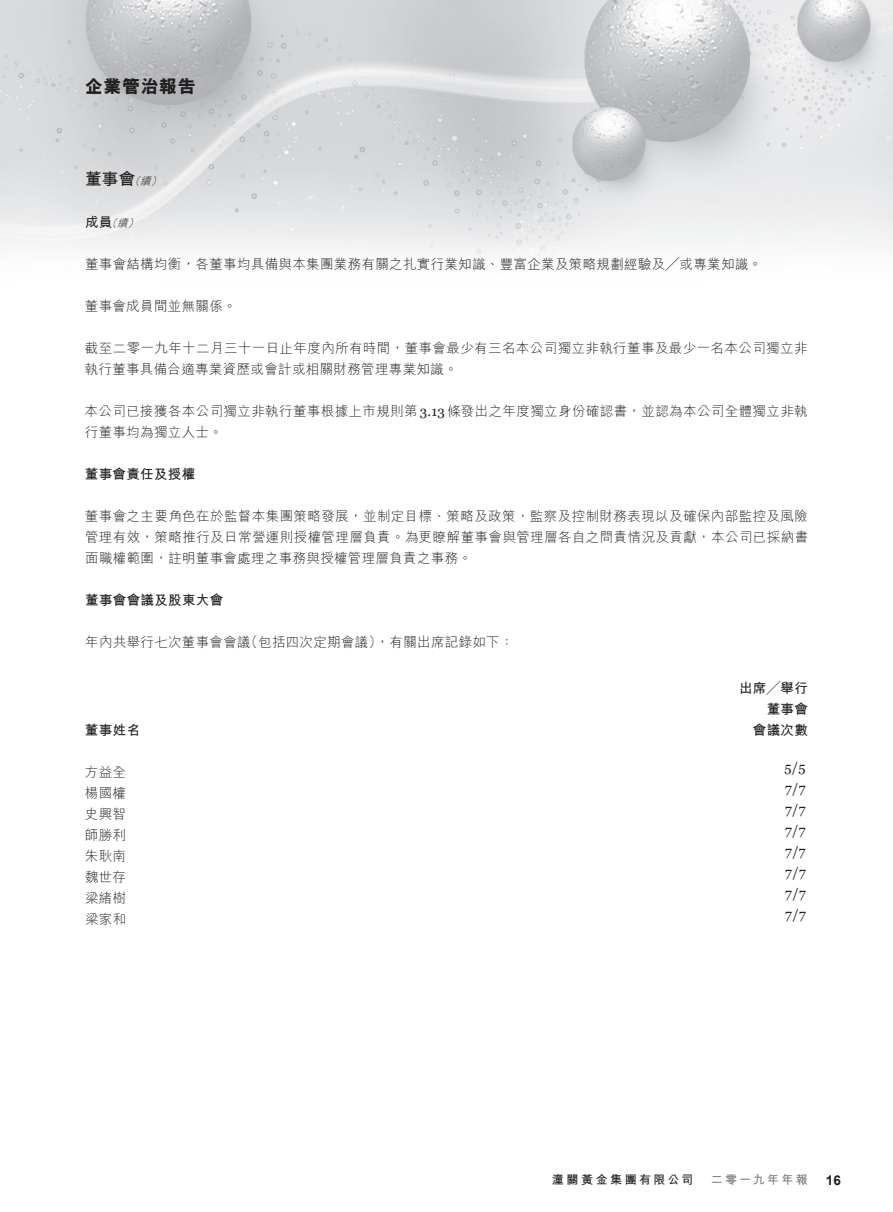
<style>
.page{position:relative;width:893px;height:1212px;background:#fff}
.page>*{position:absolute;margin:0;border:0;box-sizing:border-box;transform-origin:0 0}
.t1{font:800 18px "M Hei HK";letter-spacing:.03em;color:#231f20}
.t2{font:700 16.5px "M Hei HK";color:#231f20}
.t3{font:300 13.5px/21px "M Hei HK";letter-spacing:.025em;color:#231f20}
.t4{font:700 13.5px/21px "M Hei HK";letter-spacing:.025em;color:#231f20;text-align:right}
.t5{font:13.5px "Georgia";color:#231f20}
.t6{font:700 13.5px "Arial";color:#231f20}
.t7{font:700 12px "M Hei HK";letter-spacing:.205em;color:#231f20}
.t8{font:700 12px "M Hei HK";letter-spacing:.19em;color:#76787b}
.t9{font:italic 300 10.5px "M Hei HK";color:#231f20}
.s1{font-family:"Georgia";font-weight:400}
</style>
<div class="page">
<img style="left:0;top:0;width:893px;height:257px">
<h1 class="t1" style="left:85px;top:74px;width:112px">企業管治報告</h1>
<p class="t2" style="left:85px;top:167px;width:52px">董事會</p>
<p class="t9" style="left:128px;top:216px;width:16px">(</p>
<p class="t9" style="left:140px;top:174px;width:16px">續</p>
<p class="t9" style="left:129px;top:174px;width:16px">（</p>
<p class="t9" style="left:151px;top:174px;width:16px">(</p>
<p class="t4" style="left:85px;top:210px;width:29px">成員</p>
<p class="t3" style="left:85px;top:253px;width:679px">董事會結構均衡，各董事均具備與本集團業務有關之扎實行業知識、豐富企業及策略規劃經驗及╱或專業知識。</p>
<p class="t3" style="left:85px;top:295px;width:153px">董事會成員間並無關係。</p>
<p class="t3" style="left:85px;top:337px;width:724px">截至二零一九年十二月三十一日止年度內所有時間，董事會最少有三名本公司獨立非執行董事及最少一名本公司獨立非執行董事具備合適專業資歷或會計或相關財務管理專業知識。</p>
<p class="t3" style="left:85px;top:400px;width:725px">本公司已接獲各本公司獨立非執行董事根據上市規則第<span class="s1">3.13</span>條發出之年度獨立身份確認書，並認為本公司全體獨立非執行董事均為獨立人士。</p>
<p class="t4" style="left:85px;top:462px;width:112px">董事會責任及授權</p>
<p class="t3" style="left:85px;top:505px;width:725px;text-align:justify">董事會之主要角色在於監督本集團策略發展，並制定目標、策略及政策，監察及控制財務表現以及確保內部監控及風險管理有效，策略推行及日常營運則授權管理層負責。為更瞭解董事會與管理層各自之問責情況及貢獻，本公司已採納書面職權範圍，註明董事會處理之事務與授權管理層負責之事務。</p>
<p class="t4" style="left:85px;top:588px;width:140px">董事會會議及股東大會</p>
<p class="t3" style="left:244px;top:631px;width:271px">（包括四次定期會議，）有關出席記錄如下：</p>
<p class="t9" style="left:117px;top:216px;width:16px">續</p>
<p class="t9" style="left:106px;top:216px;width:16px">（</p>
<p class="t3" style="left:85px;top:631px;width:167px">年內共舉行七次董事會會議</p>
<p class="t4" style="left:85px;top:719px;width:57px">董事姓名</p>
<p class="t4" style="left:739px;top:677px;width:70px">出席╱舉行董事會<br>會議次數</p>
<p class="t3" style="left:85px;top:761px;width:43px">方益全</p>
<p class="t5" style="left:784px;top:759px;width:23px">5/5</p>
<p class="t3" style="left:85px;top:782px;width:43px">楊國權</p>
<p class="t5" style="left:785px;top:780px;width:22px">7/7</p>
<p class="t3" style="left:85px;top:803px;width:43px">史興智</p>
<p class="t5" style="left:785px;top:801px;width:22px">7/7</p>
<p class="t3" style="left:85px;top:824px;width:43px">師勝利</p>
<p class="t5" style="left:785px;top:822px;width:22px">7/7</p>
<p class="t3" style="left:85px;top:845px;width:43px">朱耿南</p>
<p class="t5" style="left:785px;top:843px;width:22px">7/7</p>
<p class="t3" style="left:85px;top:866px;width:43px">魏世存</p>
<p class="t5" style="left:785px;top:864px;width:22px">7/7</p>
<p class="t3" style="left:85px;top:887px;width:43px">梁緒樹</p>
<p class="t5" style="left:785px;top:885px;width:22px">7/7</p>
<p class="t3" style="left:85px;top:908px;width:43px">梁家和</p>
<p class="t5" style="left:785px;top:906px;width:22px">7/7</p>
<p class="t7" style="left:552px;top:1171px;width:143px">潼關黃金集團有限公司</p>
<p class="t8" style="left:711px;top:1171px;width:99px">二零一九年年報</p>
<p class="t6" style="left:826px;top:1171px;width:17px">16</p>
</div>
